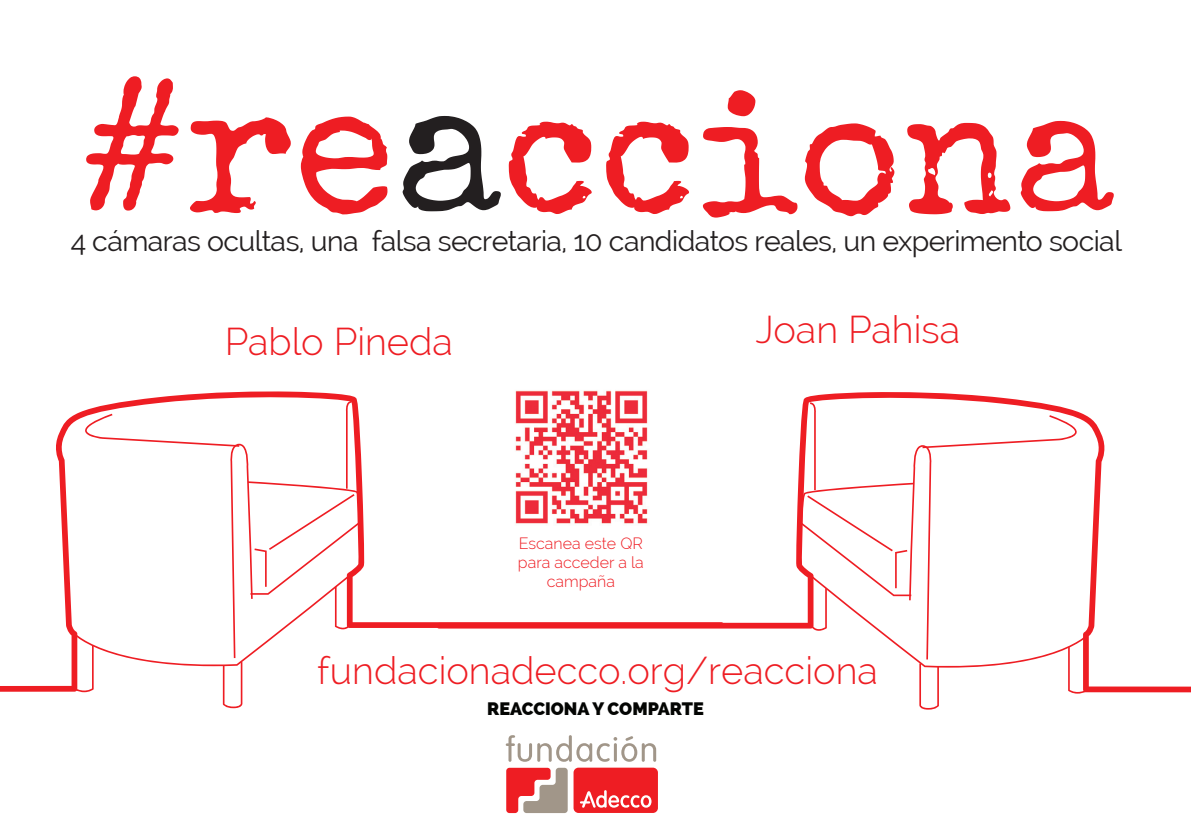
<style>
.page{position:relative;width:1191px;height:834px;background:#fff}
.page>*{position:absolute;margin:0;border:0;box-sizing:border-box;transform-origin:0 0}
.t1{font:178px "Special Elite";color:#ee1d23}
.t2{font:300 38px "Raleway";color:#ee1d23}
.t3{font:28.4px "Raleway";letter-spacing:-.02em;color:#231f20}
.t4{font:800 18px "Raleway";color:#040503}
.t5{font:300 16px/19.2px "Raleway";color:#ee1d23;text-align:center}
.s1{font-size:187.8px}
.s2{font-size:187.8px;color:#231f20}
</style>
<div class="page">
<svg style="left:724px;top:392px;width:467px;height:300px"></svg>
<svg style="left:800px;top:402px;width:291px;height:307px"></svg>
<svg style="left:0;top:391px;width:724px;height:300px"></svg>
<svg style="left:573px;top:767px;width:85px;height:45px;background:#f03c41"></svg>
<svg style="left:506px;top:767px;width:61px;height:45px;background:#d17370"></svg>
<svg style="left:506px;top:735px;width:150px;height:26px"></svg>
<p class="t1" style="left:80px;top:40px;width:1035px"><span class="s1">#re</span><span class="s2">a</span>cciona</p>
<p class="t3" style="left:71px;top:224px;width:1052px">4 cámaras ocultas, una falsa secretaria, 10 candidatos reales, un experimento social</p>
<p class="t2" style="left:225px;top:319px;width:230px">Pablo Pineda</p>
<p class="t5" style="left:518px;top:533px;width:127px">Escanea este QR para acceder a la campaña</p>
<p class="t2" style="left:755px;top:307px;width:206px">Joan Pahisa</p>
<p class="t2" style="left:317px;top:648px;width:562px">fundacionadecco.org/reacciona</p>
<p class="t4" style="left:487px;top:697px;width:218px">REACCIONA Y COMPARTE</p>
</div>
